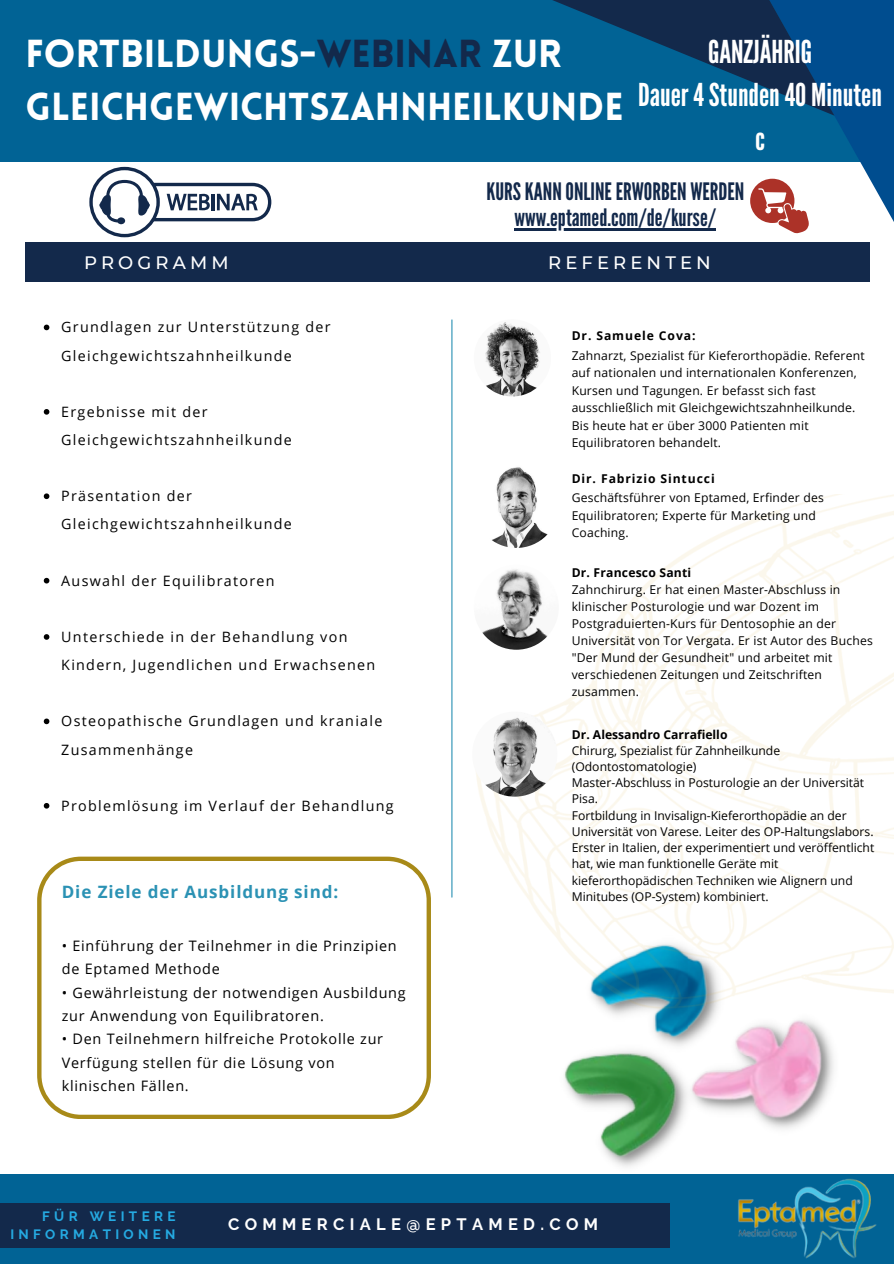
<style>
.page{position:relative;width:894px;height:1264px;background:#fff}
.page>*{position:absolute;margin:0;border:0;box-sizing:border-box;transform-origin:0 0}
.t1{font:900 38.1px/52.8px "Lovelo";color:#fff}
.t2{font:31.5px/43.8px "League Gothic";color:#fff;text-align:center}
.t3{font:24px "League Gothic";color:#13294b}
.t4{font:500 18px "Montserrat";letter-spacing:.23em;color:#fff}
.t5{font:700 17.1px "Open Sans";letter-spacing:.055em;color:#2b92b4}
.t6{font:700 16.5px "Raleway";letter-spacing:.32em;color:#fff}
.t7{font:14.4px/23.4px "Open Sans";letter-spacing:.055em;color:#000}
.t8{font:14.25px/28.2px "Open Sans";letter-spacing:.09em;color:#000}
.t9{font:700 13.5px/18px "Raleway";letter-spacing:.32em;color:#25aae1;text-align:right}
.t10{font:12.15px/17.4px "Open Sans";letter-spacing:.015em;color:#000}
.t11{font:700 12.15px "Open Sans";letter-spacing:.015em;color:#000}
.t12{font:700 12.15px "Open Sans";letter-spacing:.075em;color:#000}
.s1{color:#13294b}
</style>
<div class="page">
<div style="left:0;top:0;width:893px;height:161px;background:#016395"></div>
<div style="left:0;top:1174px;width:893px;height:89px;background:#016395"></div>
<div style="left:0;top:1203px;width:669px;height:44px;background:#13294b"></div>
<hr style="left:451px;top:320px;width:1px;height:577px;background:#2b92b4">
<div style="left:25px;top:242px;width:845px;height:40px;background:#13294b"></div>
<hr style="left:514px;top:228px;width:202px;height:2px;background:#13294b">
<img style="left:738px;top:1178px;width:139px;height:81px">
<svg style="left:89px;top:167px;width:182px;height:70px"></svg>
<img style="left:564px;top:1008px;width:270px;height:159px">
<img style="left:476px;top:494px;width:417px;height:514px">
<img style="left:473px;top:463px;width:85px;height:85px;border-radius:50%">
<img style="left:473px;top:319px;width:78px;height:77px;border-radius:50%">
<img style="left:473px;top:565px;width:85px;height:84px;border-radius:50%">
<svg style="left:549px;top:0;width:344px;height:233px"></svg>
<img style="left:472px;top:711px;width:85px;height:85px;border-radius:50%">
<svg style="left:37px;top:856px;width:394px;height:262px"></svg>
<svg style="left:44px;top:324px;width:5px;height:6px"></svg>
<svg style="left:44px;top:409px;width:5px;height:5px"></svg>
<svg style="left:44px;top:493px;width:5px;height:6px"></svg>
<svg style="left:44px;top:578px;width:5px;height:5px"></svg>
<svg style="left:44px;top:634px;width:5px;height:5px"></svg>
<svg style="left:44px;top:718px;width:5px;height:6px"></svg>
<svg style="left:44px;top:803px;width:5px;height:5px"></svg>
<p class="t1" style="left:25px;top:31px;width:599px">FORTBILDUNGS-<span class="s1">WEBINAR</span> ZUR<br>GLEICHGEWICHTSZAHNHEILKUNDE</p>
<p class="t2" style="left:638px;top:30px;width:245px">GANZJÄHRIG<br>Dauer4Stunden40 Minuten c</p>
<h2 class="t3" style="left:486px;top:178px;width:259px">KURSKANNONLINE ERWORBEN WERDEN</h2>
<p class="t3" style="left:514px;top:203px;width:203px">www.eptamed.com/de/kurse/</p>
<h1 class="t4" style="left:84px;top:252px;width:146px">PROGRAMM</h1>
<p class="t4" style="left:548px;top:252px;width:164px">REFERENTEN</p>
<p class="t8" style="left:61px;top:313px;width:271px">Grundlagen zur Unterstützung der<br>Gleichgewichtszahnheilkunde</p>
<p class="t8" style="left:61px;top:397px;width:232px">Ergebnisse mit der<br>Gleichgewichtszahnheilkunde</p>
<p class="t8" style="left:61px;top:481px;width:232px">Präsentation der<br>Gleichgewichtszahnheilkunde</p>
<p class="t8" style="left:61px;top:566px;width:215px">Auswahl der Equilibratoren</p>
<p class="t8" style="left:61px;top:622px;width:315px">Unterschiede in der Behandlung von<br>Kindern, Jugendlichen und Erwachsenen</p>
<p class="t8" style="left:61px;top:706px;width:322px">Osteopathische Grundlagen und kraniale<br>Zusammenhänge</p>
<p class="t8" style="left:61px;top:791px;width:334px">Problemlösung im Verlauf der Behandlung</p>
<p class="t5" style="left:62px;top:879px;width:278px">Die Ziele der Ausbildung sind:</p>
<p class="t7" style="left:62px;top:933px;width:336px">• Einführung der Teilnehmer in die Prinzipien de Eptamed Methode</p>
<p class="t7" style="left:62px;top:980px;width:345px">• Gewährleistung der notwendigen Ausbildung zur Anwendung von Equilibratoren.</p>
<p class="t7" style="left:62px;top:1027px;width:323px">• Den Teilnehmern hilfreiche Protokolle zur<br>Verfügung stellen für die Lösung von klinischen Fällen.</p>
<p class="t12" style="left:571px;top:327px;width:125px">Dr. Samuele Cova:</p>
<p class="t10" style="left:571px;top:346px;width:294px">Zahnarzt, Spezialist für Kieferorthopädie. Referent</p>
<p class="t10" style="left:571px;top:364px;width:286px">auf nationalen und internationalen Konferenzen,</p>
<h5 class="t10" style="left:571px;top:381px;width:245px">Kursen und Tagungen. Er befasst sich fast</h5>
<p class="t10" style="left:571px;top:399px;width:285px">ausschließlich mit Gleichgewichtszahnheilkunde.<br>Bis heute hat er über 3000 Patienten mit<br>Equilibratoren behandelt.</p>
<p class="t12" style="left:571px;top:469px;width:144px">Dir. Fabrizio Sintucci</p>
<p class="t10" style="left:571px;top:489px;width:253px">Geschäftsführer von Eptamed, Erfinder des</p>
<p class="t10" style="left:571px;top:506px;width:246px">Equilibratoren; Experte für Marketing und<br>Coaching.</p>
<p class="t11" style="left:571px;top:563px;width:121px">Dr. Francesco Santi</p>
<p class="t10" style="left:571px;top:580px;width:270px">Zahnchirurg. Er hat einen Master-Abschluss in</p>
<p class="t10" style="left:571px;top:597px;width:249px">klinischer Posturologie und war Dozent im</p>
<p class="t10" style="left:571px;top:614px;width:266px">Postgraduierten-Kurs für Dentosophie an der</p>
<p class="t10" style="left:571px;top:631px;width:302px">Universität von Tor Vergata. Er ist Autor des Buches</p>
<p class="t10" style="left:571px;top:648px;width:262px">"Der Mund der Gesundheit" und arbeitet mit</p>
<p class="t10" style="left:571px;top:665px;width:252px">verschiedenen Zeitungen und Zeitschriften</p>
<p class="t10" style="left:571px;top:682px;width:69px">zusammen.</p>
<p class="t11" style="left:571px;top:725px;width:157px">Dr. Alessandro Carrafiello</p>
<p class="t10" style="left:571px;top:741px;width:210px">Chirurg, Spezialist für Zahnheilkunde</p>
<p class="t10" style="left:571px;top:757px;width:126px">(Odontostomatologie)</p>
<p class="t10" style="left:571px;top:773px;width:294px">Master-Abschluss in Posturologie an der Universität</p>
<p class="t10" style="left:571px;top:790px;width:28px">Pisa.</p>
<p class="t10" style="left:571px;top:806px;width:276px">Fortbildung in Invisalign-Kieferorthopädie an der</p>
<p class="t10" style="left:571px;top:822px;width:303px">Universität von Varese. Leiter des OP-Haltungslabors.</p>
<p class="t10" style="left:571px;top:838px;width:304px">Erster in Italien, der experimentiert und veröffentlicht</p>
<p class="t10" style="left:571px;top:854px;width:208px">hat, wie man funktionelle Geräte mit</p>
<p class="t10" style="left:571px;top:871px;width:282px">kieferorthopädischen Techniken wie Alignern und</p>
<p class="t10" style="left:571px;top:887px;width:198px">Minitubes (OP-System) kombiniert.</p>
<p class="t9" style="left:10px;top:1207px;width:167px">FÜR WEITERE<br>INFORMATIONEN</p>
<p class="t6" style="left:228px;top:1214px;width:371px">COMMERCIALE@EPTAMED.COM</p>
</div>
